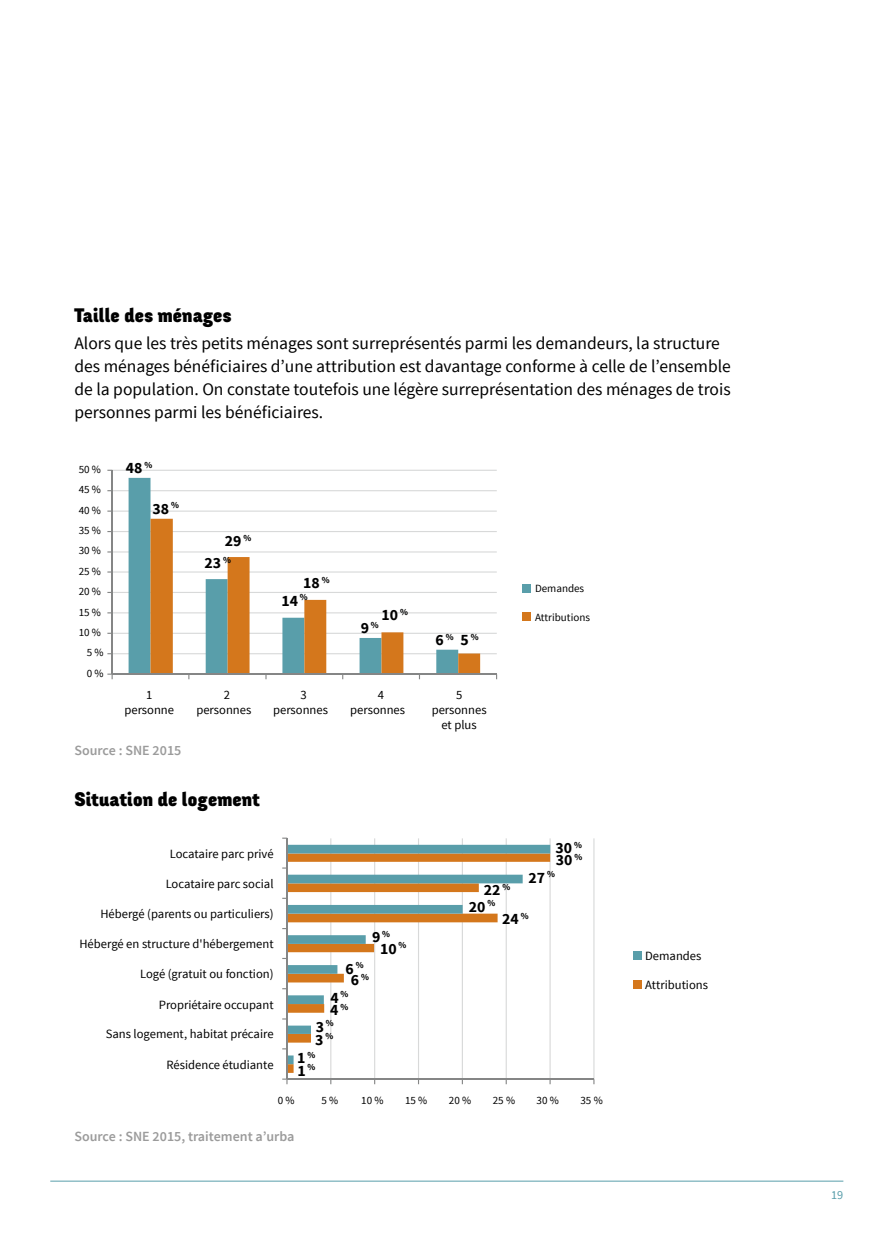
<style>
.page{position:relative;width:893px;height:1241px;background:#fff}
.page>*{position:absolute;margin:0;border:0;box-sizing:border-box;transform-origin:0 0}
._2_Sous_titre{font:900 19.25px "Fengardo Neue";letter-spacing:.01em;color:#000}
._3_Texte{font:17.5px/22.8px "Source Sans Pro";color:#000}
.t1{font:700 15.75px "Source Sans Pro";color:#000}
._3_Texte-2{font:600 14px "Source Sans Pro";color:#9b9b9b}
.t2{font:12.6px/15px "Source Sans Pro";color:#000;text-align:center}
.t3{font:12.25px "Source Sans Pro";color:#599eaa}
.t4{font:11.03px "Source Sans Pro";color:#000}
</style>
<div class="page">
<hr style="left:112px;top:653px;width:385px;height:1px;background:#d8d9d9">
<hr style="left:112px;top:632px;width:385px;height:1px;background:#d8d9d9">
<hr style="left:112px;top:612px;width:385px;height:1px;background:#d8d9d9">
<hr style="left:112px;top:591px;width:385px;height:2px;background:#d8d9d9">
<hr style="left:112px;top:571px;width:385px;height:1px;background:#d8d9d9">
<hr style="left:112px;top:551px;width:385px;height:1px;background:#d8d9d9">
<hr style="left:112px;top:531px;width:385px;height:1px;background:#d8d9d9">
<hr style="left:112px;top:510px;width:385px;height:1px;background:#d8d9d9">
<hr style="left:112px;top:490px;width:385px;height:1px;background:#d8d9d9">
<hr style="left:112px;top:469px;width:385px;height:2px;background:#d8d9d9">
<svg style="left:129px;top:478px;width:329px;height:195px"></svg>
<svg style="left:150px;top:518px;width:330px;height:155px"></svg>
<hr style="left:112px;top:470px;width:1px;height:204px;background:#858686">
<hr style="left:112px;top:673px;width:384px;height:1px;background:#858686">
<svg style="left:107px;top:673px;width:6px;height:6px"></svg>
<div style="left:522px;top:584px;width:8px;height:8px;background:#599eaa"></div>
<div style="left:522px;top:612px;width:8px;height:9px;background:#d4771c"></div>
<hr style="left:330px;top:838px;width:1px;height:241px;background:#d8d9d9">
<hr style="left:374px;top:838px;width:1px;height:241px;background:#d8d9d9">
<hr style="left:418px;top:838px;width:1px;height:241px;background:#d8d9d9">
<hr style="left:462px;top:838px;width:1px;height:241px;background:#d8d9d9">
<hr style="left:506px;top:838px;width:1px;height:241px;background:#d8d9d9">
<hr style="left:549px;top:838px;width:2px;height:241px;background:#d8d9d9">
<hr style="left:593px;top:838px;width:1px;height:241px;background:#d8d9d9">
<svg style="left:288px;top:844px;width:262px;height:219px"></svg>
<hr style="left:287px;top:1078px;width:307px;height:1px;background:#858686">
<hr style="left:287px;top:837px;width:1px;height:241px;background:#858686">
<svg style="left:282px;top:1078px;width:6px;height:6px"></svg>
<div style="left:633px;top:950px;width:8px;height:9px;background:#599eaa"></div>
<div style="left:633px;top:979px;width:8px;height:9px;background:#d4771c"></div>
<hr style="left:50px;top:1180px;width:793px;height:1px;background:#599eaa">
<p class="_2_Sous_titre" style="left:74px;top:304px;width:159px">Taille des ménages</p>
<p class="_3_Texte" style="left:74px;top:332px;width:658px">Alors que les très petits ménages sont surreprésentés parmi les demandeurs, la structure des ménages bénéficiaires d’une attribution est davantage conforme à celle de l’ensemble de la population. On constate toutefois une légère surreprésentation des ménages de trois personnes parmi les bénéficiaires.</p>
<p class="t4" style="left:79px;top:462px;width:24px">50 %</p>
<p class="t4" style="left:79px;top:483px;width:24px">45 %</p>
<p class="t4" style="left:79px;top:503px;width:24px">40 %</p>
<p class="t4" style="left:79px;top:523px;width:24px">35 %</p>
<p class="t4" style="left:79px;top:543px;width:24px">30 %</p>
<p class="t4" style="left:79px;top:564px;width:24px">25 %</p>
<p class="t4" style="left:79px;top:584px;width:24px">20 %</p>
<p class="t4" style="left:79px;top:605px;width:24px">15 %</p>
<p class="t4" style="left:79px;top:625px;width:24px">10 %</p>
<p class="t4" style="left:87px;top:645px;width:18px">5 %</p>
<p class="t4" style="left:87px;top:666px;width:18px">0 %</p>
<p class="t1" style="left:126px;top:457px;width:28px">48 <sup>%</sup></p>
<p class="t1" style="left:153px;top:498px;width:28px">38 <sup>%</sup></p>
<p class="t1" style="left:225px;top:531px;width:28px">29 <sup>%</sup></p>
<p class="t1" style="left:205px;top:552px;width:28px">23 <sup>%</sup></p>
<p class="t1" style="left:303px;top:572px;width:28px">18 <sup>%</sup></p>
<p class="t1" style="left:281px;top:590px;width:28px">14 <sup>%</sup></p>
<p class="t1" style="left:382px;top:604px;width:28px">10 <sup>%</sup></p>
<p class="t1" style="left:361px;top:617px;width:20px">9 <sup>%</sup></p>
<p class="t1" style="left:435px;top:630px;width:45px">6 <sup>%</sup> 5 <sup>%</sup></p>
<p class="t2" style="left:124px;top:687px;width:51px">1 personne</p>
<p class="t2" style="left:196px;top:687px;width:56px">2 personnes</p>
<p class="t2" style="left:273px;top:687px;width:56px">3 personnes</p>
<p class="t2" style="left:350px;top:687px;width:56px">4 personnes</p>
<p class="t2" style="left:432px;top:687px;width:56px">5 personnes et plus</p>
<p class="_3_Texte-2" style="left:74px;top:741px;width:108px">Source : SNE 2015</p>
<p class="_2_Sous_titre" style="left:74px;top:787px;width:187px">Situation de logement</p>
<p class="t2" style="left:170px;top:846px;width:105px">Locataire parc privé</p>
<p class="t2" style="left:166px;top:876px;width:109px">Locataire parc social</p>
<p class="t1" style="left:484px;top:879px;width:28px">22 <sup>%</sup></p>
<p class="t4" style="left:535px;top:581px;width:51px">Demandes</p>
<p class="t4" style="left:535px;top:610px;width:57px">Attributions</p>
<p class="t1" style="left:555px;top:837px;width:28px">30 <sup>%</sup></p>
<p class="t1" style="left:556px;top:849px;width:28px">30 <sup>%</sup></p>
<p class="t1" style="left:529px;top:867px;width:28px">27 <sup>%</sup></p>
<p class="t2" style="left:100px;top:906px;width:175px">Hébergé (parents ou particuliers)</p>
<p class="t1" style="left:469px;top:896px;width:28px">20 <sup>%</sup></p>
<p class="t1" style="left:502px;top:908px;width:28px">24 <sup>%</sup></p>
<p class="t2" style="left:79px;top:936px;width:196px">Hébergé en structure d'hébergement</p>
<p class="t1" style="left:372px;top:926px;width:20px">9 <sup>%</sup></p>
<p class="t1" style="left:380px;top:938px;width:28px">10 <sup>%</sup></p>
<p class="t2" style="left:140px;top:966px;width:135px">Logé (gratuit ou fonction)</p>
<p class="t1" style="left:346px;top:958px;width:20px">6 <sup>%</sup></p>
<p class="t1" style="left:351px;top:969px;width:20px">6 <sup>%</sup></p>
<p class="t2" style="left:159px;top:996px;width:116px">Propriétaire occupant</p>
<p class="t1" style="left:330px;top:987px;width:20px">4 <sup>%</sup></p>
<p class="t1" style="left:330px;top:999px;width:20px">4 <sup>%</sup></p>
<p class="t2" style="left:106px;top:1026px;width:169px">Sans logement, habitat précaire</p>
<p class="t1" style="left:316px;top:1016px;width:20px">3 <sup>%</sup></p>
<p class="t1" style="left:315px;top:1029px;width:20px">3 <sup>%</sup></p>
<p class="t2" style="left:166px;top:1057px;width:109px">Résidence étudiante</p>
<p class="t1" style="left:297px;top:1047px;width:20px">1 <sup>%</sup></p>
<p class="t1" style="left:297px;top:1060px;width:20px">1 <sup>%</sup></p>
<p class="t4" style="left:278px;top:1093px;width:18px">0 %</p>
<p class="t4" style="left:322px;top:1093px;width:18px">5 %</p>
<p class="t4" style="left:361px;top:1093px;width:24px">10 %</p>
<p class="t4" style="left:405px;top:1093px;width:24px">15 %</p>
<p class="t4" style="left:449px;top:1093px;width:24px">20 %</p>
<p class="t4" style="left:493px;top:1093px;width:24px">25 %</p>
<p class="t4" style="left:537px;top:1093px;width:24px">30 %</p>
<p class="t4" style="left:580px;top:1093px;width:24px">35 %</p>
<p class="_3_Texte-2" style="left:74px;top:1127px;width:222px">Source : SNE 2015, traitement a’urba</p>
<p class="t2" style="left:645px;top:948px;width:58px">Demandes</p>
<p class="t2" style="left:645px;top:976px;width:64px">Attributions</p>
<p class="t3" style="left:831px;top:1187px;width:14px">19</p>
</div>
